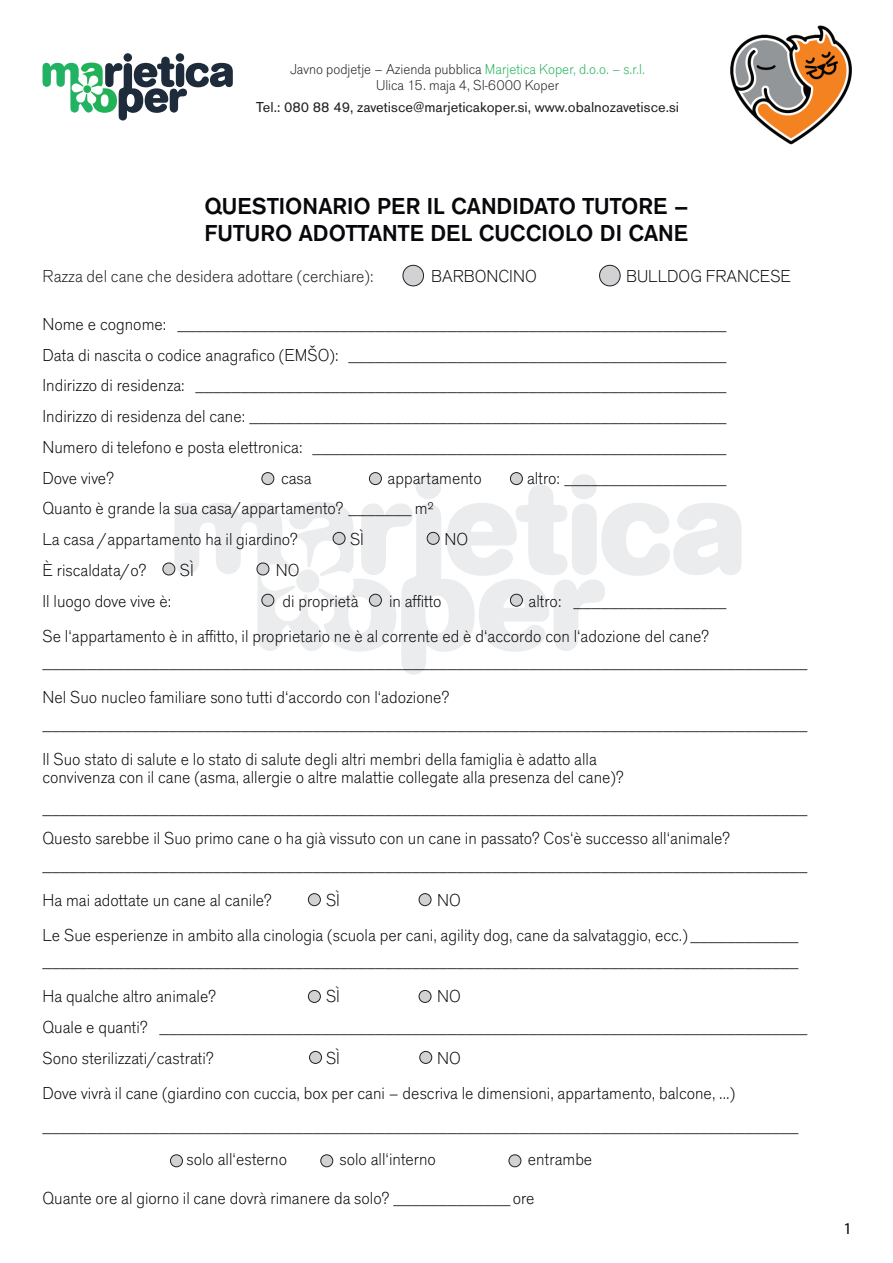
<style>
.page{position:relative;width:893px;height:1263px;background:#fff}
.page>*{position:absolute;margin:0;border:0;box-sizing:border-box;transform-origin:0 0}
.t1{font:500 24px/26.7px "Accius TOT";color:#08070b}
.t2{font:300 18px/30.8px "Accius TOT";color:#08070b}
.t3{font:300 18px "Accius TOT";color:#231f20}
.t4{font:16.5px "Myriad Pro";color:#08070b}
.t5{font:300 15px/16.5px "Accius TOT";color:#231f20;text-align:center}
.t6{font:15px "Accius TOT";color:#231f20}
.s1{color:#21b258}
</style>
<div class="page">
<div style="left:416px;top:474px;width:25px;height:25px;background:#ebecee;border-radius:50%"></div>
<div style="left:571px;top:474px;width:26px;height:25px;background:#ebecee;border-radius:50%"></div>
<svg style="left:174px;top:484px;width:567px;height:191px"></svg>
<img style="left:730px;top:25px;width:122px;height:120px">
<div style="left:403px;top:265px;width:21px;height:21px;background:#d1d2d4;border-radius:50%"></div>
<div style="left:403px;top:265px;width:21px;height:21px;border:1px solid #231f20;border-radius:50%"></div>
<div style="left:600px;top:265px;width:20px;height:21px;background:#d1d2d4;border-radius:50%"></div>
<div style="left:599px;top:265px;width:21px;height:21px;border:1px solid #231f20;border-radius:50%"></div>
<div style="left:262px;top:473px;width:12px;height:12px;background:#d1d2d4;border-radius:50%"></div>
<div style="left:261px;top:472px;width:13px;height:13px;border:1px solid #231f20;border-radius:50%"></div>
<div style="left:369px;top:473px;width:12px;height:12px;background:#d1d2d4;border-radius:50%"></div>
<div style="left:369px;top:472px;width:13px;height:13px;border:1px solid #231f20;border-radius:50%"></div>
<div style="left:510px;top:473px;width:12px;height:12px;background:#d1d2d4;border-radius:50%"></div>
<div style="left:510px;top:472px;width:13px;height:13px;border:1px solid #231f20;border-radius:50%"></div>
<div style="left:262px;top:594px;width:12px;height:12px;background:#d1d2d4;border-radius:50%"></div>
<div style="left:261px;top:594px;width:13px;height:13px;border:1px solid #231f20;border-radius:50%"></div>
<div style="left:369px;top:594px;width:12px;height:12px;background:#d1d2d4;border-radius:50%"></div>
<div style="left:369px;top:594px;width:13px;height:13px;border:1px solid #231f20;border-radius:50%"></div>
<div style="left:510px;top:594px;width:12px;height:12px;background:#d1d2d4;border-radius:50%"></div>
<div style="left:510px;top:594px;width:13px;height:13px;border:1px solid #231f20;border-radius:50%"></div>
<div style="left:333px;top:532px;width:12px;height:12px;background:#d1d2d4;border-radius:50%"></div>
<div style="left:333px;top:532px;width:12px;height:13px;border:1px solid #231f20;border-radius:50%"></div>
<div style="left:427px;top:532px;width:12px;height:12px;background:#d1d2d4;border-radius:50%"></div>
<div style="left:427px;top:532px;width:13px;height:13px;border:1px solid #231f20;border-radius:50%"></div>
<div style="left:163px;top:563px;width:12px;height:12px;background:#d1d2d4;border-radius:50%"></div>
<div style="left:162px;top:563px;width:13px;height:12px;border:1px solid #231f20;border-radius:50%"></div>
<div style="left:257px;top:563px;width:12px;height:12px;background:#d1d2d4;border-radius:50%"></div>
<div style="left:257px;top:563px;width:12px;height:12px;border:1px solid #231f20;border-radius:50%"></div>
<div style="left:308px;top:894px;width:12px;height:12px;background:#d1d2d4;border-radius:50%"></div>
<div style="left:308px;top:893px;width:13px;height:13px;border:1px solid #231f20;border-radius:50%"></div>
<div style="left:419px;top:894px;width:12px;height:12px;background:#d1d2d4;border-radius:50%"></div>
<div style="left:419px;top:893px;width:12px;height:13px;border:1px solid #231f20;border-radius:50%"></div>
<div style="left:309px;top:1051px;width:12px;height:12px;background:#d1d2d4;border-radius:50%"></div>
<div style="left:309px;top:1051px;width:13px;height:13px;border:1px solid #231f20;border-radius:50%"></div>
<div style="left:420px;top:1051px;width:12px;height:12px;background:#d1d2d4;border-radius:50%"></div>
<div style="left:419px;top:1051px;width:13px;height:13px;border:1px solid #231f20;border-radius:50%"></div>
<div style="left:124px;top:53px;width:8px;height:9px;background:#1d2b3b;border-radius:50%"></div>
<div style="left:176px;top:53px;width:8px;height:9px;background:#1d2b3b;border-radius:50%"></div>
<svg style="left:43px;top:57px;width:190px;height:64px"></svg>
<div style="left:308px;top:990px;width:12px;height:12px;background:#d1d2d4;border-radius:50%"></div>
<div style="left:308px;top:990px;width:13px;height:13px;border:1px solid #231f20;border-radius:50%"></div>
<div style="left:419px;top:990px;width:12px;height:12px;background:#d1d2d4;border-radius:50%"></div>
<div style="left:419px;top:990px;width:12px;height:13px;border:1px solid #231f20;border-radius:50%"></div>
<div style="left:170px;top:1155px;width:12px;height:12px;background:#d1d2d4;border-radius:50%"></div>
<div style="left:170px;top:1154px;width:13px;height:13px;border:1px solid #231f20;border-radius:50%"></div>
<div style="left:321px;top:1155px;width:12px;height:12px;background:#d1d2d4;border-radius:50%"></div>
<div style="left:320px;top:1154px;width:13px;height:13px;border:1px solid #231f20;border-radius:50%"></div>
<div style="left:509px;top:1155px;width:12px;height:12px;background:#d1d2d4;border-radius:50%"></div>
<div style="left:509px;top:1154px;width:12px;height:13px;border:1px solid #231f20;border-radius:50%"></div>
<p class="t5" style="left:290px;top:61px;width:356px">Javno podjetje – Azienda pubblica <span class="s1">Marjetica Koper, d.o.o. – s.r.l.<br></span>Ulica 15. maja 4, SI-6000 Koper</p>
<p class="t6" style="left:256px;top:99px;width:425px">Tel.: 080 88 49, zavetisce@marjeticakoper.si, www.obalnozavetisce.si</p>
<h1 class="t1" style="left:204px;top:193px;width:485px">QUESTIONARIO PER IL CANDIDATO TUTORE –<br>FUTURO ADOTTANTE DEL CUCCIOLO DI CANE</h1>
<p class="t3" style="left:43px;top:266px;width:333px">Razza del cane che desidera adottare (cerchiare):</p>
<p class="t2" style="left:431px;top:261px;width:107px">BARBONCINO</p>
<p class="t2" style="left:626px;top:261px;width:167px">BULLDOG FRANCESE</p>
<p class="t2" style="left:43px;top:309px;width:686px;text-align:justify">Nome e cognome: _____________________________________________________________ Data di nascita o codice anagrafico (EMŠO): __________________________________________ Indirizzo di residenza: ___________________________________________________________ Indirizzo di residenza del cane: _____________________________________________________ Numero di telefono e posta elettronica: ______________________________________________ Dove vive?</p>
<p class="t2" style="left:281px;top:462px;width:32px">casa</p>
<p class="t2" style="left:388px;top:462px;width:96px">appartamento</p>
<p class="t2" style="left:527px;top:462px;width:201px">altro: __________________</p>
<p class="t2" style="left:43px;top:493px;width:393px">Quanto è grande la sua casa/appartamento? _______ m²<br>La casa /appartamento ha il giardino?</p>
<p class="t2" style="left:350px;top:524px;width:16px">SÌ</p>
<p class="t2" style="left:444px;top:524px;width:25px">NO</p>
<p class="t2" style="left:43px;top:555px;width:105px">È riscaldata/o?</p>
<p class="t2" style="left:180px;top:555px;width:16px">SÌ</p>
<p class="t2" style="left:276px;top:555px;width:25px">NO</p>
<p class="t2" style="left:43px;top:586px;width:130px">Il luogo dove vive è:</p>
<p class="t2" style="left:282px;top:586px;width:78px">di proprietà</p>
<p class="t2" style="left:389px;top:586px;width:54px">in affitto</p>
<p class="t2" style="left:43px;top:583px;width:686px;line-height:35px;text-indent:486px">altro: _________________<br>Se l‘appartamento è in affitto, il proprietario ne è al corrente ed è d‘accordo con l‘adozione del cane?</p>
<p class="t2" style="left:43px;top:645px;width:767px;line-height:35px">_____________________________________________________________________________________<br>Nel Suo nucleo familiare sono tutti d‘accordo con l‘adozione?</p>
<p class="t2" style="left:43px;top:706px;width:767px;line-height:35px">_____________________________________________________________________________________<br>Il Suo stato di salute e lo stato di salute degli altri membri della famiglia è adatto alla</p>
<p class="t2" style="left:43px;top:762px;width:767px">convivenza con il cane (asma, allergie o altre malattie collegate alla presenza del cane)? _____________________________________________________________________________________<br>Questo sarebbe il Suo primo cane o ha già vissuto con un cane in passato? Cos‘è successo all‘animale?</p>
<p class="t2" style="left:43px;top:847px;width:767px;line-height:35px">_____________________________________________________________________________________<br>Ha mai adottate un cane al canile?</p>
<p class="t2" style="left:326px;top:885px;width:16px">SÌ</p>
<p class="t2" style="left:43px;top:882px;width:757px;line-height:35px;text-indent:395px">NO<br>Le Sue esperienze in ambito alla cinologia (scuola per cani, agility dog, cane da salvataggio, ecc.) ____________</p>
<p class="t2" style="left:43px;top:944px;width:758px;line-height:35px">____________________________________________________________________________________<br>Ha qualche altro animale?</p>
<p class="t2" style="left:326px;top:981px;width:16px">SÌ</p>
<p class="t2" style="left:43px;top:981px;width:767px;text-indent:395px">NO<br>Quale e quanti? ________________________________________________________________________<br>Sono sterilizzati/castrati?</p>
<p class="t2" style="left:326px;top:1043px;width:16px">SÌ</p>
<p class="t2" style="left:43px;top:1041px;width:694px;line-height:35px;text-indent:395px">NO<br>Dove vivrà il cane (giardino con cuccia, box per cani – descriva le dimensioni, appartamento, balcone, ...)</p>
<p class="t2" style="left:187px;top:1110px;width:614px;line-height:33px;text-indent:-144px">____________________________________________________________________________________ solo all‘esterno</p>
<p class="t2" style="left:43px;top:1139px;width:551px;line-height:39.3px;text-indent:485px">entrambe<br>Quante ore al giorno il cane dovrà rimanere da solo? _____________ore</p>
<p class="t2" style="left:340px;top:1144px;width:98px">solo all‘interno</p>
<p class="t4" style="left:843px;top:1218px;width:10px">1</p>
</div>
